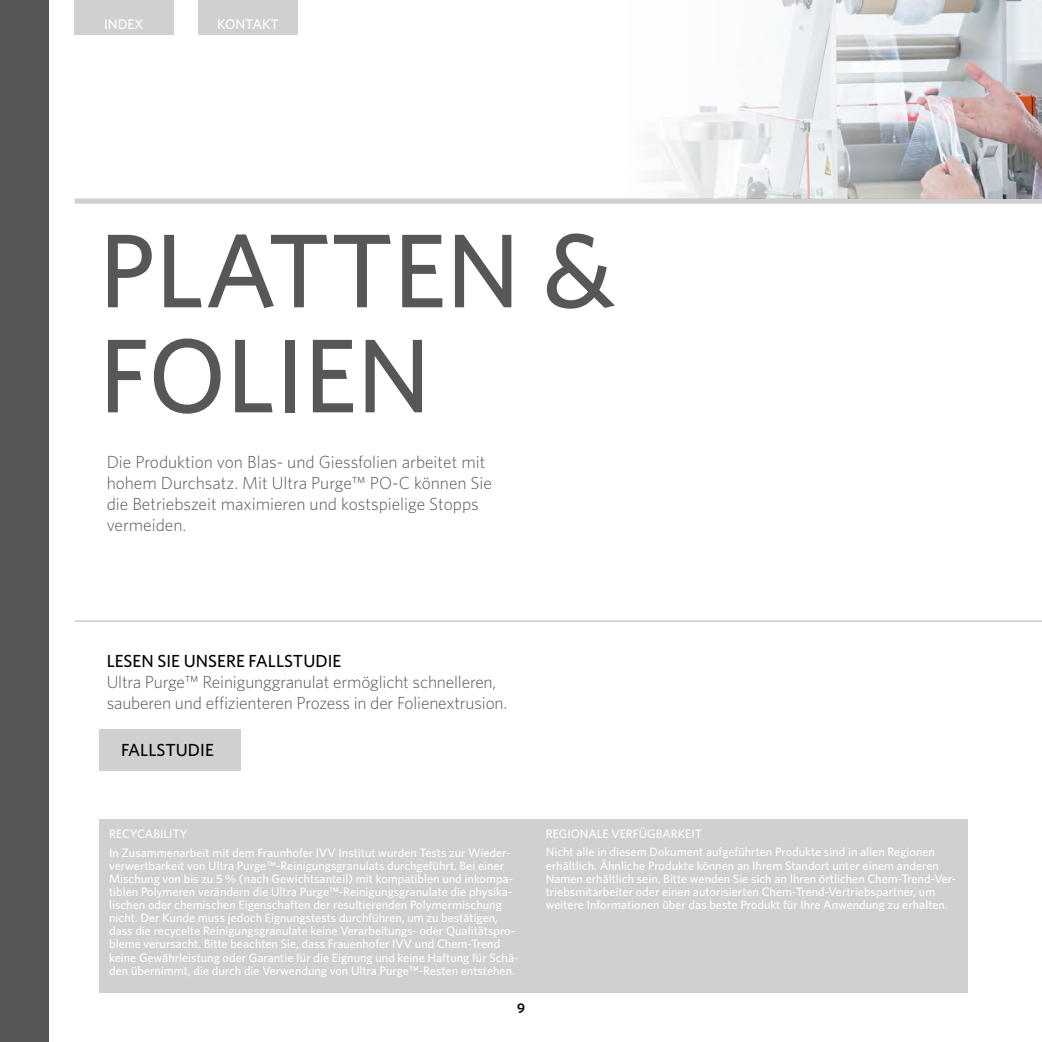
<style>
.page{position:relative;width:1042px;height:1042px;background:#fff}
.page>*{position:absolute;margin:0;border:0;box-sizing:border-box;transform-origin:0 0}
.t1{font:500 105px/105px "Whitney";color:#575756}
.t2{font:300 17.5px/21px "Whitney";letter-spacing:-.01em;color:#575756}
.t3{font:500 17.5px "Whitney";color:#000}
.t4{font:500 14px "Whitney";color:#fff}
.t5{font:600 14px "Whitney";color:#000}
.t6{font:500 12.25px/13.1px "Whitney";color:#fff}
</style>
<div class="page">
<div style="left:0;top:0;width:49px;height:1042px;background:#575756"></div>
<div style="left:74px;top:198px;width:968px;height:6px;background:#d0d0d0"></div>
<img style="left:653px;top:0;width:389px;height:198px">
<div style="left:99px;top:819px;width:868px;height:173px;background:#d0d0d0"></div>
<div style="left:74px;top:0;width:100px;height:35px;background:#d0d0d0"></div>
<div style="left:198px;top:0;width:100px;height:35px;background:#d0d0d0"></div>
<div style="left:99px;top:729px;width:142px;height:42px;background:#d0d0d0"></div>
<hr style="left:74px;top:620px;width:968px;height:2px;background:#d0d0d0">
<p class="t4" style="left:104px;top:14px;width:41px">INDEX</p>
<p class="t4" style="left:217px;top:14px;width:63px">KONTAKT</p>
<h1 class="t1" style="left:99px;top:217px;width:517px">PLATTEN &amp;<br>FOLIEN</h1>
<h2 class="t2" style="left:107px;top:451px;width:387px">Die Produktion von Blas- und Giessfolien arbeitet mit hohem Durchsatz. Mit Ultra Purge™ PO-C können Sie die Betriebszeit maximieren und kostspielige Stopps vermeiden.</h2>
<h2 class="t3" style="left:107px;top:649px;width:236px">LESEN SIE UNSERE FALLSTUDIE</h2>
<h2 class="t2" style="left:107px;top:670px;width:402px">Ultra Purge™ Reinigunggranulat ermöglicht schnelleren, sauberen und effizienteren Prozess in der Folienextrusion.</h2>
<h2 class="t3" style="left:121px;top:738px;width:94px">FALLSTUDIE</h2>
<p class="t6" style="left:109px;top:825px;width:403px;line-height:18px">RECYCABILITY<br>In Zusammenarbeit mit dem Fraunhofer IVV Institut wurden Tests zur Wieder-</p>
<p class="t6" style="left:109px;top:858px;width:411px">verwertbarkeit von Ultra Purge™-Reinigungsgranulats durchgeführt. Bei einer Mischung von bis zu 5 % (nach Gewichtsanteil) mit kompatiblen und inkompa&shy;tiblen Polymeren verändern die Ultra Purge™-Reinigungsgranulate die physika&shy;lischen oder chemischen Eigenschaften der resultierenden Polymermischung nicht. Der Kunde muss jedoch Eignungstests durchführen, um zu bestätigen, dass die recycelte Reinigungsgranulate keine Verarbeitungs- oder Qualitätspro&shy;bleme verursacht. Bitte beachten Sie, dass Frauenhofer IVV und Chem-Trend keine Gewährleistung oder Garantie für die Eignung und keine Haftung für Schä&shy;den übernimmt, die durch die Verwendung von Ultra Purge™-Resten entstehen.</p>
<p class="t5" style="left:517px;top:998px;width:9px">9</p>
<p class="t6" style="left:546px;top:825px;width:391px;line-height:18px">REGIONALE VERFÜGBARKEIT<br>Nicht alle in diesem Dokument aufgeführten Produkte sind in allen Regionen</p>
<p class="t6" style="left:546px;top:858px;width:412px">erhältlich. Ähnliche Produkte können an Ihrem Standort unter einem anderen Namen erhältlich sein. Bitte wenden Sie sich an Ihren örtlichen Chem-Trend-Ver&shy;triebsmitarbeiter oder einen autorisierten Chem-Trend-Vertriebspartner, um weitere Informationen über das beste Produkt für Ihre Anwendung zu erhalten.</p>
</div>
